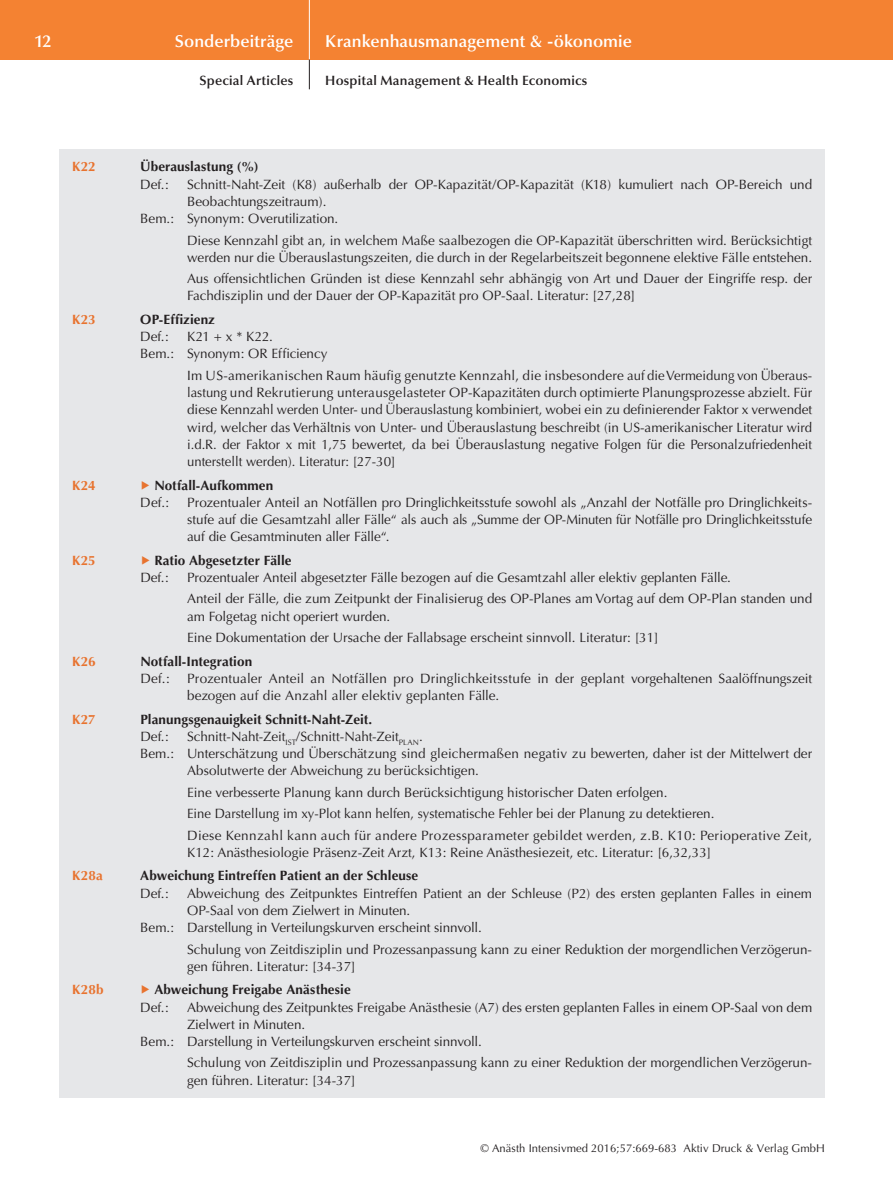
<style>
.page{position:relative;width:893px;height:1191px;background:#fff}
.page>*{position:absolute;margin:0;border:0;box-sizing:border-box;transform-origin:0 0}
.t1{font:600 17.25px "Optima";color:#fff}
.t2{font:13.5px/17.2px "Optima";color:#231f20}
.t3{font:700 13.5px/17.2px "Optima";letter-spacing:.005em;color:#231f20}
.t4{font:600 13.5px "Optima";letter-spacing:.015em;color:#231f20}
.t5{font:700 13.5px "Optima";letter-spacing:.01em;color:#e8732f}
.t6{font:11.25px "Optima";letter-spacing:.005em;color:#231f20}
.s1{color:#e8732f}
.s2{font-weight:400}
</style>
<div class="page">
<div style="left:0;top:0;width:893px;height:60px;background:#f48232"></div>
<hr style="left:309px;top:0;width:1px;height:60px;background:#fff">
<svg style="left:309px;top:60px;width:1px;height:29px"></svg>
<div style="left:60px;top:149px;width:765px;height:948px;background:#e6e7e9"></div>
<p class="t1" style="left:34px;top:31px;width:19px">12</p>
<p class="t1" style="left:175px;top:31px;width:120px">Sonderbeiträge</p>
<p class="t1" style="left:325px;top:31px;width:308px">Krankenhausmanagement &amp; -ökonomie</p>
<p class="t4" style="left:199px;top:73px;width:95px">Special Articles</p>
<p class="t4" style="left:325px;top:73px;width:264px">Hospital Management &amp; Health Economics</p>
<p class="t5" style="left:72px;top:159px;width:25px">K22</p>
<p class="t3" style="left:140px;top:158px;width:120px">Überauslastung (%)</p>
<p class="t2" style="left:140px;top:176px;width:30px">Def.:</p>
<p class="t2" style="left:187px;top:176px;width:627px">Schnitt-Naht-Zeit (K8) außerhalb der OP-Kapazität/OP-Kapazität (K18) kumuliert nach OP-Bereich und</p>
<p class="t2" style="left:187px;top:193px;width:141px">Beobachtungszeitraum).</p>
<p class="t2" style="left:140px;top:210px;width:199px">Bem.: Synonym: Overutilization.</p>
<p class="t2" style="left:187px;top:231px;width:627px">Diese Kennzahl gibt an, in welchem Maße saalbezogen die OP-Kapazität überschritten wird. Berücksichtigt werden nur die Überauslastungszeiten, die durch in der Regelarbeitszeit begonnene elektive Fälle entstehen.</p>
<p class="t2" style="left:187px;top:270px;width:627px">Aus offensichtlichen Gründen ist diese Kennzahl sehr abhängig von Art und Dauer der Eingriffe resp. der<br>Fachdisziplin und der Dauer der OP-Kapazität pro OP-Saal. Literatur: [27,28]</p>
<p class="t5" style="left:72px;top:311px;width:25px">K23</p>
<p class="t3" style="left:140px;top:311px;width:76px">OP-Effizienz</p>
<p class="t2" style="left:140px;top:328px;width:30px">Def.:</p>
<p class="t2" style="left:140px;top:328px;width:189px;text-align:center">K21 + x * K22.<br>Bem.: Synonym: OR Efficiency</p>
<p class="t2" style="left:187px;top:367px;width:627px;text-align:justify">Im US-amerikanischen Raum häufig genutzte Kennzahl, die insbesondere auf die Vermeidung von Überaus&shy;lastung und Rekrutierung unterausgelasteter OP-Kapazitäten durch optimierte Planungsprozesse abzielt. Für diese Kennzahl werden Unter- und Überauslastung kombiniert, wobei ein zu definierender Faktor x verwendet wird, welcher das Verhältnis von Unter- und Überauslastung beschreibt (in US-amerikanischer Literatur wird i.d.R. der Faktor x mit 1,75 bewertet, da bei Überauslastung negative Folgen für die Personalzufriedenheit unterstellt werden). Literatur: [27-30]</p>
<p class="t5" style="left:72px;top:477px;width:25px">K24</p>
<p class="t3" style="left:140px;top:476px;width:134px"><span class="s1">▶</span> Notfall-Aufkommen<br><span class="s2">Def.:</span></p>
<p class="t2" style="left:187px;top:494px;width:627px;text-align:justify">Prozentualer Anteil an Notfällen pro Dringlichkeitsstufe sowohl als „Anzahl der Notfälle pro Dringlichkeits&shy;stufe auf die Gesamtzahl aller Fälle“ als auch als „Summe der OP-Minuten für Notfälle pro Dringlichkeitsstufe auf die Gesamtminuten aller Fälle“.</p>
<p class="t5" style="left:72px;top:552px;width:25px">K25</p>
<p class="t3" style="left:140px;top:552px;width:153px"><span class="s1">▶</span> Ratio Abgesetzter Fälle<br><span class="s2">Def.:</span></p>
<p class="t2" style="left:187px;top:567px;width:627px;line-height:21.5px">Prozentualer Anteil abgesetzter Fälle bezogen auf die Gesamtzahl aller elektiv geplanten Fälle.<br>Anteil der Fälle, die zum Zeitpunkt der Finalisierug des OP-Planes am Vortag auf dem OP-Plan standen und</p>
<p class="t2" style="left:187px;top:605px;width:473px;line-height:21.5px">am Folgetag nicht operiert wurden.<br>Eine Dokumentation der Ursache der Fallabsage erscheint sinnvoll. Literatur: [31]</p>
<p class="t5" style="left:72px;top:653px;width:25px">K26</p>
<p class="t3" style="left:140px;top:652px;width:113px">Notfall-Integration</p>
<p class="t2" style="left:140px;top:670px;width:31px">Def.:</p>
<p class="t2" style="left:187px;top:670px;width:627px">Prozentualer Anteil an Notfällen pro Dringlichkeitsstufe in der geplant vorgehaltenen Saalöffnungszeit bezogen auf die Anzahl aller elektiv geplanten Fälle.</p>
<p class="t5" style="left:72px;top:711px;width:25px">K27</p>
<p class="t3" style="left:140px;top:710px;width:233px">Planungsgenauigkeit Schnitt-Naht-Zeit.</p>
<p class="t2" style="left:140px;top:728px;width:30px">Def.:</p>
<p class="t2" style="left:187px;top:728px;width:237px">Schnitt-Naht-Zeit<sub>IST</sub>/Schnitt-Naht-Zeit<sub>PLAN</sub>.</p>
<p class="t2" style="left:140px;top:745px;width:673px">Bem.: Unterschätzung und Überschätzung sind gleichermaßen negativ zu bewerten, daher ist der Mittelwert der</p>
<p class="t2" style="left:187px;top:762px;width:293px">Absolutwerte der Abweichung zu berücksichtigen.</p>
<p class="t2" style="left:187px;top:781px;width:627px;line-height:21.5px">Eine verbesserte Planung kann durch Berücksichtigung historischer Daten erfolgen.<br>Eine Darstellung im xy-Plot kann helfen, systematische Fehler bei der Planung zu detektieren.<br>Diese Kennzahl kann auch für andere Prozessparameter gebildet werden, z.B. K10: Perioperative Zeit,</p>
<p class="t2" style="left:187px;top:844px;width:526px">K12: Anästhesiologie Präsenz-Zeit Arzt, K13: Reine Anästhesiezeit, etc. Literatur: [6,32,33]</p>
<p class="t5" style="left:72px;top:868px;width:32px">K28a</p>
<p class="t3" style="left:140px;top:867px;width:280px">Abweichung Eintreffen Patient an der Schleuse</p>
<p class="t2" style="left:140px;top:884px;width:30px">Def.:</p>
<p class="t2" style="left:187px;top:884px;width:626px">Abweichung des Zeitpunktes Eintreffen Patient an der Schleuse (P2) des ersten geplanten Falles in einem</p>
<p class="t2" style="left:187px;top:902px;width:225px">OP-Saal von dem Zielwert in Minuten.</p>
<p class="t2" style="left:140px;top:919px;width:343px">Bem.: Darstellung in Verteilungskurven erscheint sinnvoll.</p>
<p class="t2" style="left:187px;top:940px;width:626px">Schulung von Zeitdisziplin und Prozessanpassung kann zu einer Reduktion der morgendlichen Verzögerun&shy;gen führen. Literatur: [34-37]</p>
<p class="t5" style="left:72px;top:982px;width:33px">K28b</p>
<p class="t3" style="left:140px;top:981px;width:212px"><span class="s1">▶</span> Abweichung Freigabe Anästhesie<br><span class="s2">Def.:</span></p>
<p class="t2" style="left:187px;top:998px;width:627px">Abweichung des Zeitpunktes Freigabe Anästhesie (A7) des ersten geplanten Falles in einem OP-Saal von dem</p>
<p class="t2" style="left:187px;top:1015px;width:120px">Zielwert in Minuten.</p>
<p class="t2" style="left:140px;top:1033px;width:343px">Bem.: Darstellung in Verteilungskurven erscheint sinnvoll.</p>
<p class="t2" style="left:187px;top:1054px;width:626px">Schulung von Zeitdisziplin und Prozessanpassung kann zu einer Reduktion der morgendlichen Verzögerun&shy;gen führen. Literatur: [34-37]</p>
<p class="t6" style="left:480px;top:1142px;width:346px">© Anästh Intensivmed 2016;57:669-683 Aktiv Druck &amp; Verlag GmbH</p>
</div>
